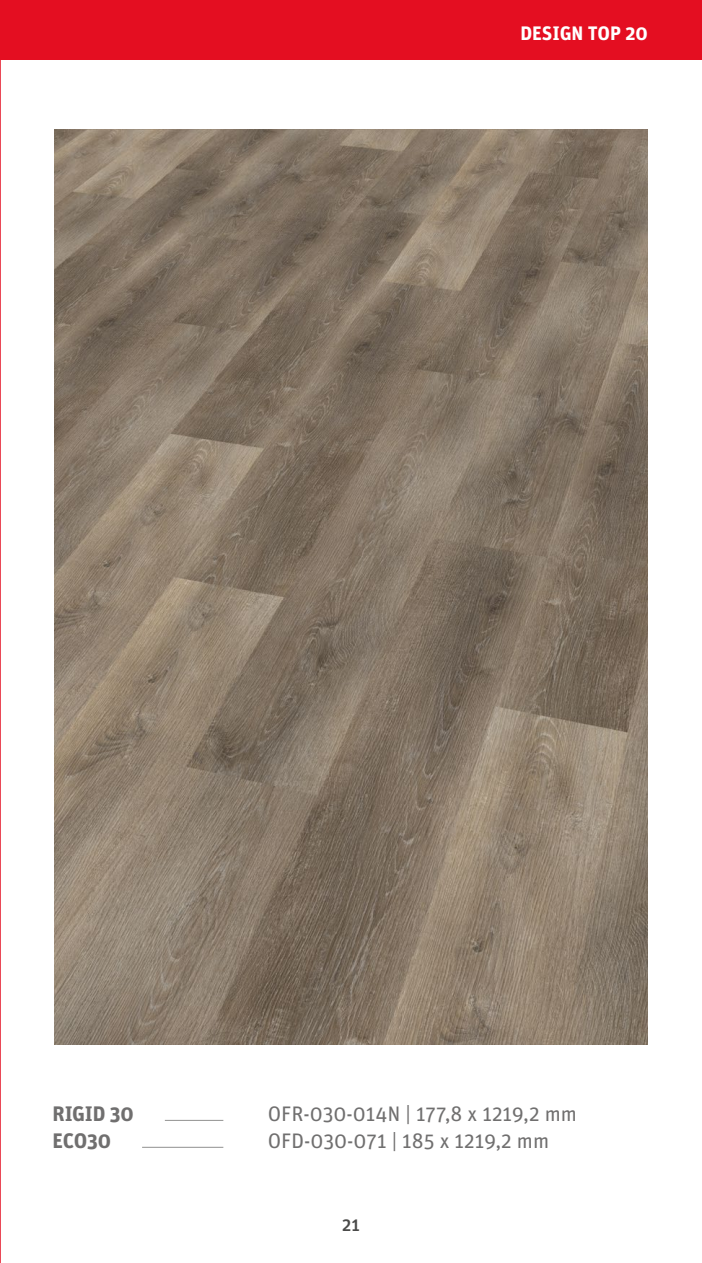
<style>
.page{position:relative;width:702px;height:1263px;background:#fff}
.page>*{position:absolute;margin:0;border:0;box-sizing:border-box;transform-origin:0 0}
.t1{font:21px/27px "Unit Pro";color:#706f6f}
.t2{font:700 21px/27px "Unit Pro";letter-spacing:-.01em;color:#706f6f}
.t3{font:700 19.5px "Unit Pro";color:#fff}
.t4{font:500 18px "Unit Pro";color:#4a4a49}
</style>
<div class="page">
<hr style="left:165px;top:1120px;width:58px;height:1px;background:#9d9d9c">
<hr style="left:142px;top:1147px;width:81px;height:1px;background:#9d9d9c">
<div style="left:0;top:0;width:702px;height:60px;background:#e40e21"></div>
<hr style="left:0;top:58px;width:1px;height:1205px;background:#e40e21">
<img style="left:54px;top:130px;width:594px;height:914px">
<p class="t3" style="left:520px;top:19px;width:129px">DESIGN TOP 20</p>
<p class="t2" style="left:53px;top:1099px;width:83px">RIGID 30<br>ECO30</p>
<p class="t1" style="left:268px;top:1099px;width:311px">OFR-030-014N | 177,8 x 1219,2 mm<br>OFD-030-071 | 185 x 1219,2 mm</p>
<p class="t4" style="left:342px;top:1212px;width:19px">21</p>
</div>
